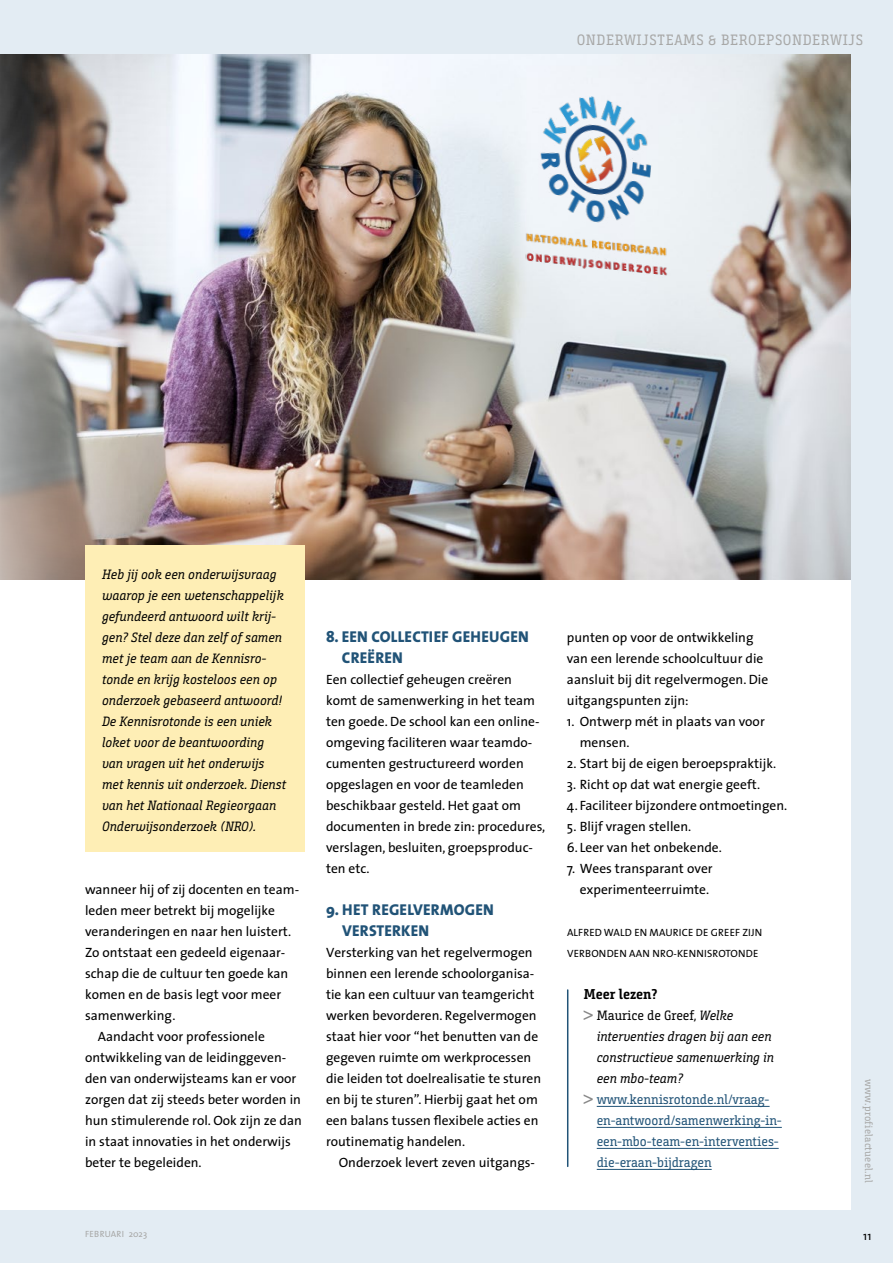
<style>
.page{position:relative;width:893px;height:1263px;background:#e3ecf3}
.page>*{position:absolute;margin:0;border:0;box-sizing:border-box;transform-origin:0 0}
.tussenkopjes{font:800 15.75px/21px "The Sans";letter-spacing:.015em;color:#215377}
.t1{font:15px "Bunday Slab";letter-spacing:.045em;color:#a8a8a7}
.kaderrrkop{font:700 14.25px "Bunday Slab";color:#000}
.body_geen_inspringin{font:13.5px/21px "The Sans";color:#000}
.kaderrrrtext{font:italic 13.5px/21px "Bunday Slab";color:#000}
.bodytekst{font:13.5px/21px "The Sans";color:#000}
.t2{font:13.5px/21px "Bunday Slab";color:#215377}
.t3{font:12px "The Sans";color:#000}
.auteur_aftiteling{font:10.5px/21px "The Sans";letter-spacing:.015em;color:#000}
.t4{font:10.5px "Bunday Slab";letter-spacing:.02em;color:#a8a8a7}
.t5{font:9px "The Sans";letter-spacing:.035em;color:#a8a8a7}
.s1{font-family:"Akzidenz Grotesk BE";font-weight:500;font-style:normal;color:#878787}
.s2{font-style:normal}
.s3{font-family:"Akzidenz Grotesk BE";font-weight:500;color:#878787}
</style>
<div class="page">
<div style="left:0;top:54px;width:850px;height:1155px;background:#fff"></div>
<img style="left:0;top:54px;width:850px;height:525px">
<hr style="left:597px;top:1106px;width:173px;height:1px;background:#215377">
<hr style="left:597px;top:1127px;width:185px;height:1px;background:#215377">
<hr style="left:597px;top:1148px;width:182px;height:1px;background:#215377">
<hr style="left:597px;top:1169px;width:115px;height:1px;background:#215377">
<div style="left:85px;top:545px;width:220px;height:307px;background:#feeeb5"></div>
<hr style="left:567px;top:990px;width:1px;height:176px;background:#215377">
<img style="left:522px;top:89px;width:146px;height:190px">
<p class="t1" style="left:577px;top:31px;width:288px">ONDERWIJSTEAMS &amp; BEROEPSONDERWIJS</p>
<p class="kaderrrrtext" style="left:102px;top:564px;width:183px">Heb jij ook een onderwijsvraag waarop je een wetenschappelijk gefundeerd antwoord wilt krij&shy;gen? Stel deze dan zelf of samen met je team aan de Kennisro&shy;tonde en krijg kosteloos een op onderzoek gebaseerd antwoord!</p>
<p class="kaderrrrtext" style="left:102px;top:711px;width:186px">De Kennisrotonde is een uniek loket voor de beantwoording van vragen uit het onderwijs met kennis uit onderzoek. Dienst van het Nationaal Regieorgaan<br>Onderwijsonderzoek (NRO).</p>
<p class="body_geen_inspringin" style="left:85px;top:879px;width:216px">wanneer hij of zij docenten en team&shy;leden meer betrekt bij mogelijke veranderingen en naar hen luistert.<br>Zo ontstaat een gedeeld eigenaar&shy;schap die de cultuur ten goede kan komen en de basis legt voor meer samenwerking.</p>
<p class="bodytekst" style="left:85px;top:1026px;width:218px;text-indent:13px">Aandacht voor professionele ontwikkeling van de leidinggeven&shy;den van onderwijsteams kan er voor zorgen dat zij steeds beter worden in hun stimulerende rol. Ook zijn ze dan in staat innovaties in het onderwijs beter te begeleiden.</p>
<p class="t5" style="left:85px;top:1227px;width:64px">FEBRUARI 2023</p>
<p class="tussenkopjes" style="left:342px;top:626px;width:188px;text-indent:-16px">8. EEN COLLECTIEF GEHEUGEN<br>CREËREN</p>
<p class="body_geen_inspringin" style="left:326px;top:669px;width:221px">Een collectief geheugen creëren komt de samenwerking in het team ten goede. De school kan een online&shy;omgeving faciliteren waar teamdo&shy;cumenten gestructureerd worden opgeslagen en voor de teamleden beschikbaar gesteld. Het gaat om documenten in brede zin: procedures, verslagen, besluiten, groepsproduc&shy;ten etc.</p>
<p class="tussenkopjes" style="left:342px;top:899px;width:153px;text-indent:-16px">9. HET REGELVERMOGEN<br>VERSTERKEN</p>
<p class="body_geen_inspringin" style="left:326px;top:942px;width:217px">Versterking van het regelvermogen binnen een lerende schoolorganisa&shy;tie kan een cultuur van teamgericht werken bevorderen. Regelvermogen staat hier voor “het benutten van de gegeven ruimte om werkprocessen die leiden tot doelrealisatie te sturen en bij te sturen”. Hierbij gaat het om een balans tussen flexibele acties en routinematig handelen.</p>
<p class="bodytekst" style="left:339px;top:1152px;width:198px">Onderzoek levert zeven uitgangs-</p>
<p class="bodytekst" style="left:567px;top:627px;width:203px">punten op voor de ontwikkeling van een lerende schoolcultuur die aansluit bij dit regelvermogen. Die uitgangspunten zijn:</p>
<p class="body_geen_inspringin" style="left:580px;top:711px;width:187px;text-indent:-13px">1. Ontwerp mét in plaats van voor mensen.</p>
<p class="body_geen_inspringin" style="left:567px;top:753px;width:211px">2. Start bij de eigen beroepspraktijk.</p>
<p class="body_geen_inspringin" style="left:567px;top:774px;width:195px">3. Richt op dat wat energie geeft.</p>
<p class="body_geen_inspringin" style="left:567px;top:795px;width:222px">4. Faciliteer bijzondere ontmoetingen.</p>
<p class="body_geen_inspringin" style="left:567px;top:816px;width:126px">5. Blijf vragen stellen.</p>
<p class="body_geen_inspringin" style="left:567px;top:837px;width:156px">6. Leer van het onbekende.</p>
<p class="body_geen_inspringin" style="left:567px;top:858px;width:147px;text-align:right">7. Wees transparant over experimenteerruimte.</p>
<p class="auteur_aftiteling" style="left:567px;top:922px;width:197px">ALFRED WALD EN MAURICE DE GREEF ZIJN<br>VERBONDEN AAN NRO-KENNISROTONDE</p>
<p class="kaderrrkop" style="left:584px;top:985px;width:75px">Meer lezen?</p>
<p class="kaderrrrtext" style="left:597px;top:1005px;width:179px;text-indent:-13px"><span class="s1">&gt;</span> <span class="s2">Maurice de Greef,</span> Welke interventies dragen bij aan een constructieve samenwerking in een mbo-team?</p>
<p class="t2" style="left:597px;top:1089px;width:187px;text-indent:-13px"><span class="s3">&gt;</span> www.kennisrotonde.nl/vraag&shy;en-antwoord/samenwerking-in&shy;een-mbo-team-en-interventies&shy;die-eraan-bijdragen</p>
<p class="t4" style="left:875px;top:1079px;width:105px;rotate:90deg">www.profielactueel.nl</p>
<p class="t3" style="left:863px;top:1225px;width:10px">11</p>
</div>
